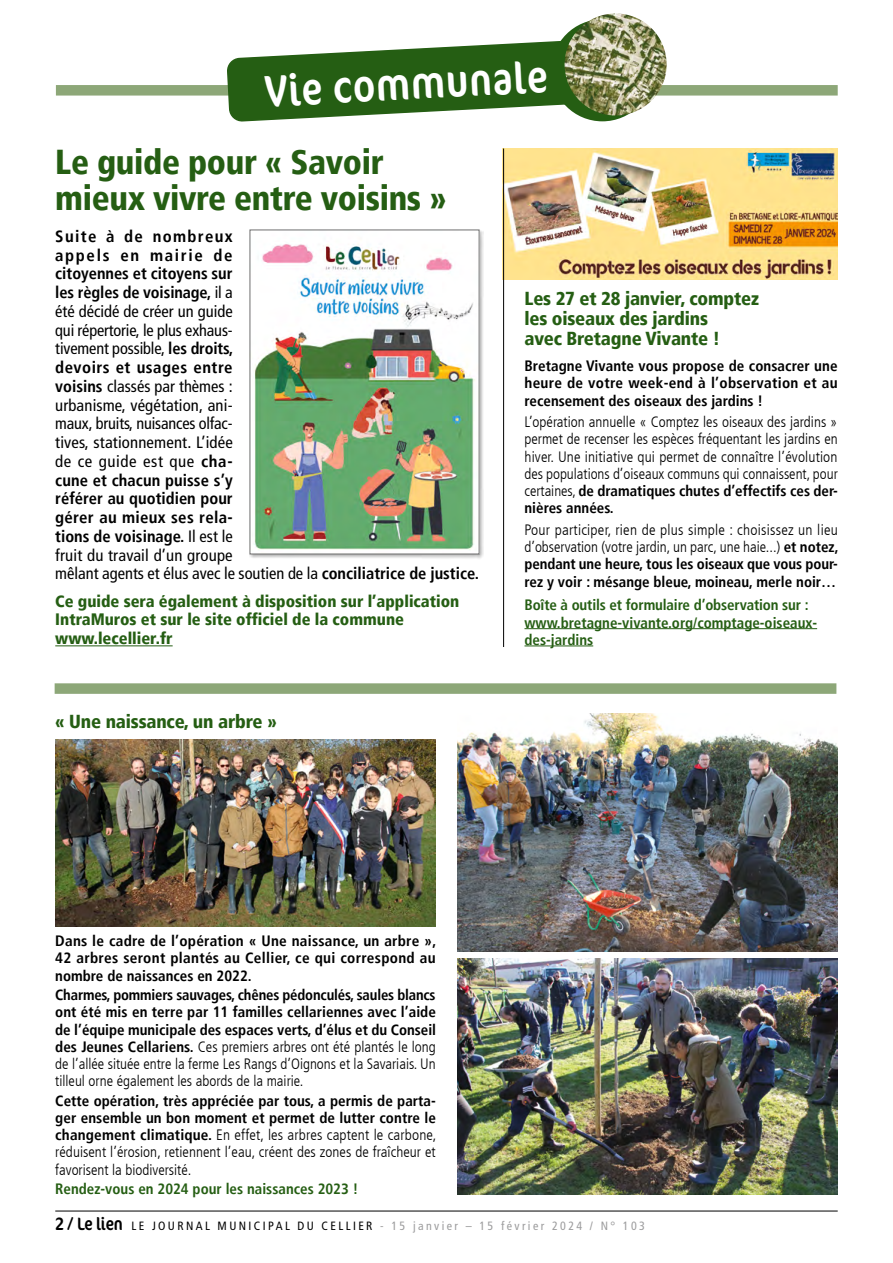
<style>
.page{position:relative;width:893px;height:1263px;background:#fff}
.page>*{position:absolute;margin:0;border:0;box-sizing:border-box;transform-origin:0 0}
.t1{font:condensed 45px "Cocon Pro";color:#fff}
.t2{font:900 condensed 34.5px/36px "Frutiger LT";letter-spacing:-.01em;color:#255e13}
.t3{font:900 condensed 18.75px/20.2px "Frutiger LT";letter-spacing:-.01em;color:#255e13}
.t4{font:condensed 16.5px/18.8px "Frutiger LT";color:#000}
.t5{font:900 condensed 16.5px/18.8px "Frutiger LT";color:#255e13}
.t6{font:300 condensed 15px/17.2px "Frutiger LT";color:#000;text-align:justify}
.t7{font:700 condensed 15px/17.2px "Frutiger LT";color:#000;text-align:justify}
.t8{font:700 condensed 15px/17.2px "Frutiger LT";color:#255e13}
.t9{font:condensed 12px "Frutiger LT";letter-spacing:.2em;color:#9c9c9d}
.s1{font-weight:700}
.s2{font-weight:300}
.s3{font-family:"Cocon Pro";font-size:18px;color:#000}
.s4{color:#000}
</style>
<div class="page">
<img style="left:457px;top:713px;width:381px;height:238px">
<hr style="left:55px;top:1211px;width:783px;height:1px;background:#000">
<div style="left:56px;top:85px;width:782px;height:11px;background:#8da778"></div>
<div style="left:55px;top:683px;width:781px;height:11px;background:#8da778"></div>
<svg style="left:227px;top:41px;width:358px;height:80px"></svg>
<div style="left:551px;top:19px;width:102px;height:102px;background:#255e13;border-radius:50%"></div>
<img style="left:565px;top:13px;width:102px;height:102px;border-radius:51px">
<hr style="left:55px;top:645px;width:118px;height:1px;background:#255e13">
<hr style="left:524px;top:628px;width:293px;height:1px;background:#255e13">
<hr style="left:524px;top:645px;width:69px;height:1px;background:#255e13">
<div style="left:249px;top:229px;width:235px;height:330px;background:#000;opacity:.3"></div>
<img style="left:252px;top:232px;width:225px;height:320px">
<img style="left:457px;top:959px;width:380px;height:236px">
<img style="left:56px;top:739px;width:380px;height:187px">
<img style="left:503px;top:148px;width:335px;height:132px">
<hr style="left:503px;top:149px;width:1px;height:498px;background:#000">
<h1 class="t1" style="left:264px;top:61px;width:284px;rotate:-3deg">Vie communale</h1>
<h2 class="t2" style="left:55px;top:144px;width:393px">Le guide pour « Savoir mieux vivre entre voisins »</h2>
<p class="t4" style="left:55px;top:227px;width:425px"><span class="s1">Suite à de nombreux<br>appels en mairie de<br>citoyennes et citoyens sur<br>les règles de voisinage,</span> il a<br>été décidé de créer un guide<br>qui répertorie, le plus exhaus-<br>tivement possible, <span class="s1">les droits,<br>devoirs et usages entre<br>voisins</span> classés par thèmes :<br>urbanisme, végétation, ani-<br>maux, bruits, nuisances olfac-<br>tives, stationnement. L’idée<br>de ce guide est que <span class="s1">cha-<br>cune et chacun puisse s’y<br>référer au quotidien pour<br>gérer au mieux ses rela-<br>tions de voisinage.</span> Il est le<br>fruit du travail d’un groupe<br>mêlant agents et élus avec le soutien de la <span class="s1">conciliatrice de justice.</span></p>
<p class="t5" style="left:55px;top:591px;width:406px">Ce guide sera également à disposition sur l’application<br>IntraMuros et sur le site officiel de la commune www.lecellier.fr</p>
<p class="t3" style="left:55px;top:711px;width:223px">« Une naissance, un arbre »</p>
<p class="t3" style="left:524px;top:288px;width:236px">Les 27 et 28 janvier, comptez les oiseaux des jardins<br>avec Bretagne Vivante !</p>
<p class="t7" style="left:524px;top:357px;width:315px">Bretagne Vivante vous propose de consacrer une heure de votre week-end à l’observation et au recensement des oiseaux des jardins !</p>
<p class="t6" style="left:524px;top:414px;width:315px">L’opération annuelle « Comptez les oiseaux des jardins » permet de recenser les espèces fréquentant les jardins en hiver. Une initiative qui permet de connaître l’évolution des populations d’oiseaux communs qui connaissent, pour certaines, <span class="s1">de dramatiques chutes d’effectifs ces der&shy;nières années.</span></p>
<p class="t6" style="left:524px;top:521px;width:316px">Pour participer, rien de plus simple : choisissez un lieu d’observation (votre jardin, un parc, une haie...) <span class="s1">et notez, pendant une heure, tous les oiseaux que vous pour&shy;rez y voir : mésange bleue, moineau, merle noir…</span></p>
<p class="t8" style="left:524px;top:596px;width:294px">Boîte à outils et formulaire d’observation sur : www.bretagne-vivante.org/comptage-oiseaux&shy;des-jardins</p>
<p class="t7" style="left:55px;top:932px;width:383px">Dans le cadre de l’opération « Une naissance, un arbre », 42 arbres seront plantés au Cellier, ce qui correspond au nombre de naissances en 2022.</p>
<p class="t7" style="left:55px;top:986px;width:382px">Charmes, pommiers sauvages, chênes pédonculés, saules blancs ont été mis en terre par 11 familles cellariennes avec l’aide de l’équipe municipale des espaces verts, d’élus et du Conseil des Jeunes Cellariens. <span class="s2">Ces premiers arbres ont été plantés le long de l’allée située entre la ferme Les Rangs d’Oignons et la Savariais. Un tilleul orne également les abords de la mairie.</span></p>
<p class="t6" style="left:55px;top:1092px;width:383px"><span class="s1">Cette opération, très appréciée par tous, a permis de parta&shy;ger ensemble un bon moment et permet de lutter contre le changement climatique.</span> En effet, les arbres captent le carbone, réduisent l’érosion, retiennent l’eau, créent des zones de fraîcheur et favorisent la biodiversité.</p>
<p class="t8" style="left:55px;top:1180px;width:305px">Rendez-vous en 2024 pour les naissances 2023 !</p>
<p class="t9" style="left:55px;top:1219px;width:591px"><span class="s3">2 / Le lien</span> <span class="s4">LE JOURNAL MUNICIPAL DU CELLIER</span> - 15 janvier – 15 février 2024 / N° 103</p>
</div>
